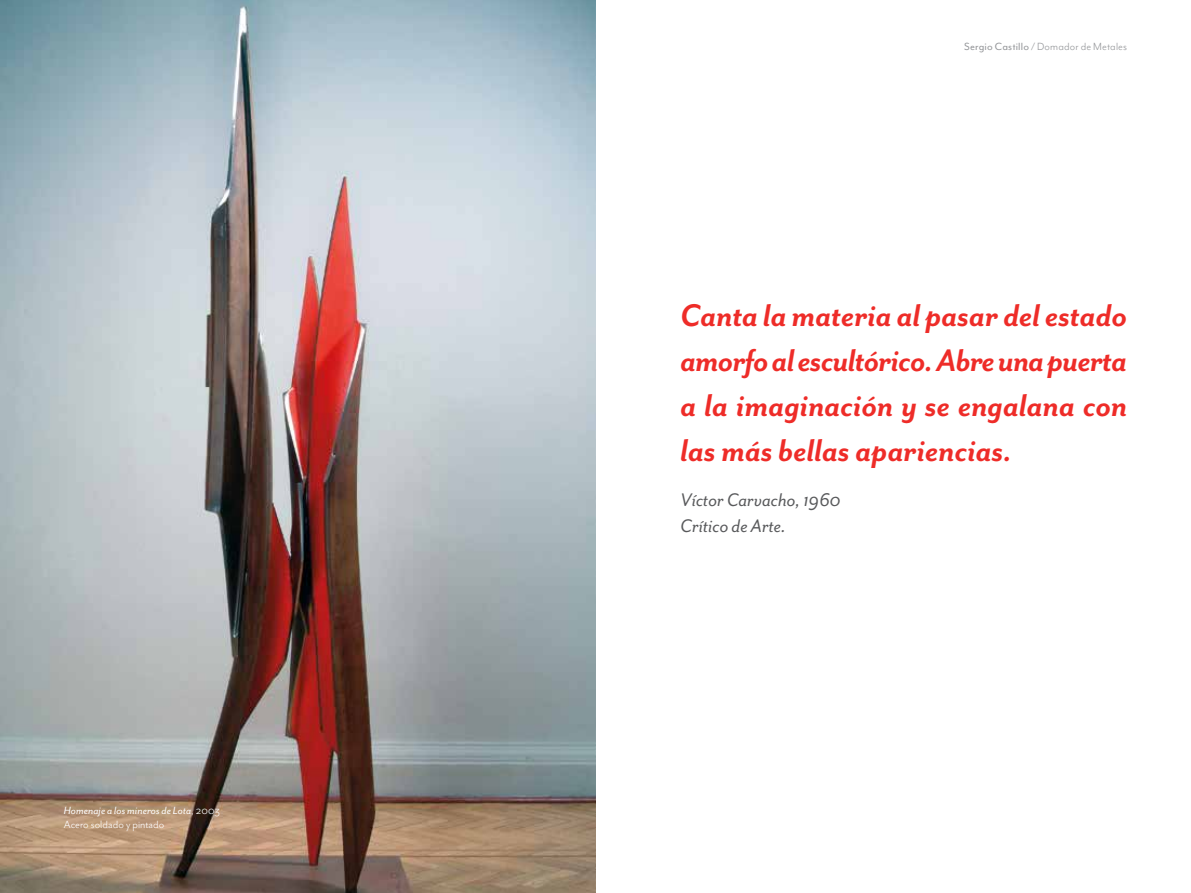
<style>
.page{position:relative;width:1191px;height:893px;background:#fff}
.page>*{position:absolute;margin:0;border:0;box-sizing:border-box;transform-origin:0 0}
.t1{font:italic 700 36px/45px "Mr Eaves San OT";color:#ee2c28;text-align:justify}
.t2{font:italic 21px/26.5px "Mr Eaves San OT";color:#58595b}
.t3{font:italic 12px/13.5px "Mr Eaves San OT";color:#fff}
.t4{font:12px "Mr Eaves Mod OT";letter-spacing:.015em;color:#939598}
.s1{font-style:normal}
.s2{font-style:inherit}
</style>
<div class="page">
<img style="left:0;top:0;width:595px;height:893px">
<p class="t3" style="left:64px;top:804px;width:158px">Homenaje a los mineros de Lota<span class="s1">, 2003<br>Acero soldado y pintado</span></p>
<p class="t4" style="left:964px;top:40px;width:165px"><span class="s2">Sergio Castillo /</span> Domador de Metales</p>
<p class="t1" style="left:680px;top:293px;width:448px">Canta la materia al pasar del estado amorfo al escultórico. Abre una puerta a la imaginación y se engalana con las más bellas apariencias.</p>
<p class="t2" style="left:680px;top:486px;width:161px">Víctor Carvacho, 1960<br>Crítico de Arte.</p>
</div>
